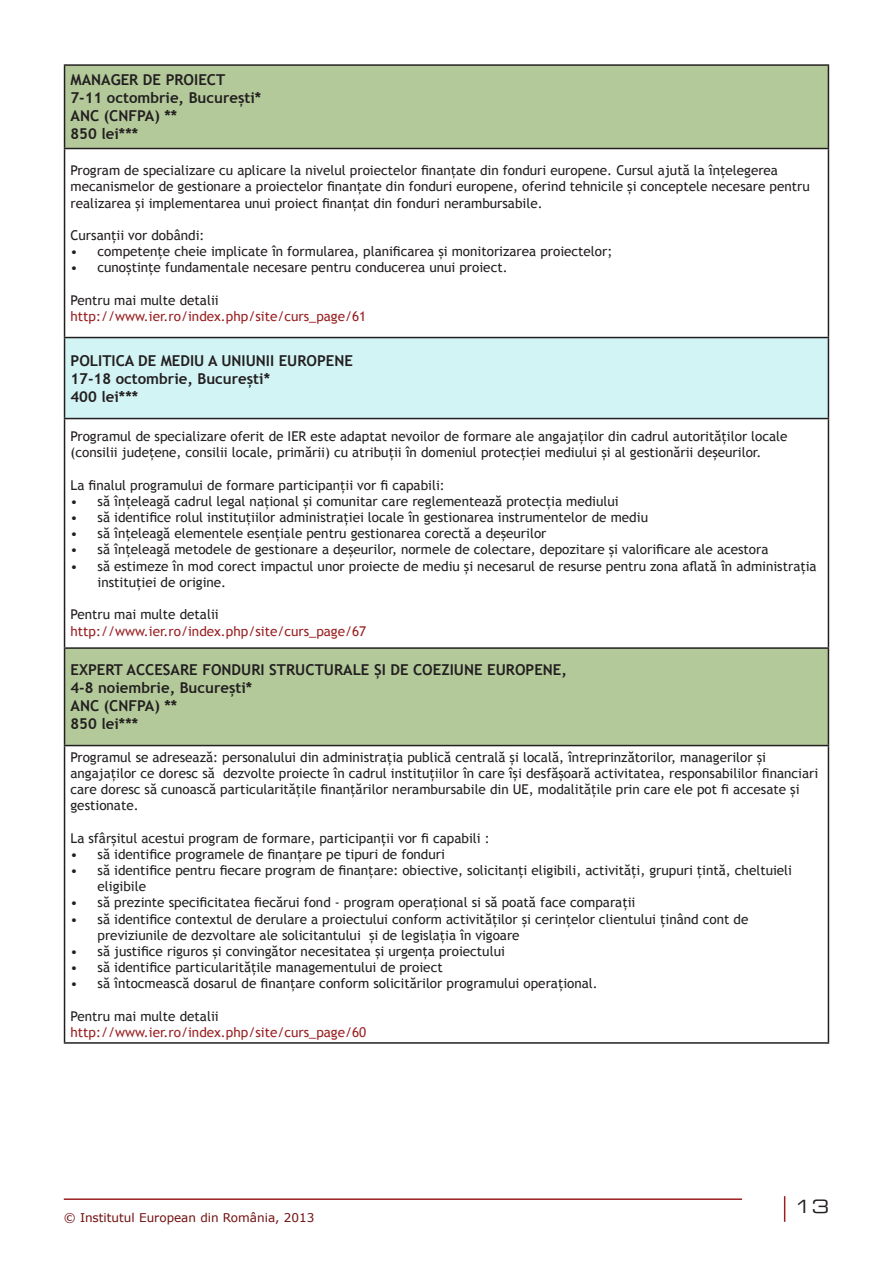
<style>
.page{position:relative;width:893px;height:1263px;background:#fff}
.page>*{position:absolute;margin:0;border:0;box-sizing:border-box;transform-origin:0 0}
.t1{font:18px "Eurostile Extended Two";color:#231f20}
.Normal__Web{font:700 15px "Trebuchet MS";color:#231f20}
.t2{font:13.5px/16.2px "Trebuchet MS";color:#231f20}
.t3{font:13.5px "Trebuchet MS";color:#9a2022}
.t4{font:12px "Verdana";color:#710f10}
</style>
<div class="page">
<hr style="left:64px;top:1198px;width:678px;height:2px;background:#9a2022">
<svg style="left:784px;top:1196px;width:1px;height:26px"></svg>
<svg style="left:65px;top:66px;width:763px;height:679px"></svg>
<div style="left:65px;top:338px;width:763px;height:80px;background:#d2f4f5"></div>
<hr style="left:64px;top:64px;width:765px;height:2px;background:#231f20">
<hr style="left:64px;top:66px;width:1px;height:82px;background:#231f20">
<hr style="left:828px;top:66px;width:1px;height:82px;background:#231f20">
<hr style="left:64px;top:148px;width:765px;height:1px;background:#231f20">
<hr style="left:64px;top:149px;width:1px;height:188px;background:#231f20">
<hr style="left:828px;top:149px;width:1px;height:188px;background:#231f20">
<hr style="left:64px;top:337px;width:765px;height:1px;background:#231f20">
<hr style="left:64px;top:338px;width:1px;height:80px;background:#231f20">
<hr style="left:828px;top:338px;width:1px;height:80px;background:#231f20">
<hr style="left:64px;top:418px;width:765px;height:1px;background:#231f20">
<hr style="left:64px;top:419px;width:1px;height:228px;background:#231f20">
<hr style="left:828px;top:419px;width:1px;height:228px;background:#231f20">
<hr style="left:64px;top:647px;width:765px;height:2px;background:#231f20">
<hr style="left:64px;top:649px;width:1px;height:96px;background:#231f20">
<hr style="left:828px;top:649px;width:1px;height:96px;background:#231f20">
<hr style="left:64px;top:745px;width:765px;height:1px;background:#231f20">
<hr style="left:64px;top:746px;width:1px;height:296px;background:#231f20">
<hr style="left:828px;top:746px;width:1px;height:296px;background:#231f20">
<hr style="left:64px;top:1042px;width:765px;height:2px;background:#231f20">
<p class="Normal__Web" style="left:71px;top:71px;width:156px">MANAGER DE PROIECT</p>
<p class="Normal__Web" style="left:71px;top:89px;width:192px">7-11 octombrie, Bucureşti*</p>
<p class="Normal__Web" style="left:71px;top:107px;width:108px">ANC (CNFPA) **</p>
<p class="Normal__Web" style="left:71px;top:125px;width:69px">850 lei***</p>
<p class="t2" style="left:71px;top:162px;width:741px">Program de specializare cu aplicare la nivelul proiectelor finanţate din fonduri europene. Cursul ajută la înţelegerea mecanismelor de gestionare a proiectelor finanţate din fonduri europene, oferind tehnicile şi conceptele necesare pentru realizarea şi implementarea unui proiect finanţat din fonduri nerambursabile.</p>
<p class="t2" style="left:71px;top:227px;width:135px">Cursanţii vor dobândi:</p>
<p class="t2" style="left:71px;top:243px;width:543px">• competenţe cheie implicate în formularea, planificarea şi monitorizarea proiectelor;</p>
<p class="t2" style="left:71px;top:260px;width:439px">• cunoştinţe fundamentale necesare pentru conducerea unui proiect.</p>
<p class="t2" style="left:71px;top:292px;width:150px">Pentru mai multe detalii</p>
<p class="t3" style="left:71px;top:308px;width:297px">http://www.ier.ro/index.php/site/curs_page/61</p>
<p class="Normal__Web" style="left:71px;top:351px;width:284px">POLITICA DE MEDIU A UNIUNII EUROPENE</p>
<p class="Normal__Web" style="left:71px;top:369px;width:201px">17-18 octombrie, Bucureşti*</p>
<p class="Normal__Web" style="left:71px;top:387px;width:69px">400 lei***</p>
<p class="t2" style="left:71px;top:428px;width:719px">Programul de specializare oferit de IER este adaptat nevoilor de formare ale angajaţilor din cadrul autorităţilor locale (consilii judeţene, consilii locale, primării) cu atribuţii în domeniul protecţiei mediului şi al gestionării deşeurilor.</p>
<p class="t2" style="left:71px;top:477px;width:376px">La finalul programului de formare participanţii vor fi capabili:</p>
<p class="t2" style="left:71px;top:493px;width:550px">• să înţeleagă cadrul legal naţional şi comunitar care reglementează protecţia mediului</p>
<p class="t2" style="left:71px;top:509px;width:579px">• să identifice rolul instituţiilor administraţiei locale în gestionarea instrumentelor de mediu</p>
<p class="t2" style="left:71px;top:526px;width:477px">• să înţeleagă elementele esenţiale pentru gestionarea corectă a deşeurilor</p>
<p class="t2" style="left:71px;top:542px;width:699px">• să înţeleagă metodele de gestionare a deşeurilor, normele de colectare, depozitare şi valorificare ale acestora</p>
<p class="t2" style="left:98px;top:558px;width:721px;text-indent:-27px">• să estimeze în mod corect impactul unor proiecte de mediu şi necesarul de resurse pentru zona aflată în administraţia instituţiei de origine.</p>
<p class="t2" style="left:71px;top:607px;width:150px">Pentru mai multe detalii</p>
<p class="t3" style="left:71px;top:623px;width:297px">http://www.ier.ro/index.php/site/curs_page/67</p>
<p class="Normal__Web" style="left:71px;top:661px;width:498px">EXPERT ACCESARE FONDURI STRUCTURALE ŞI DE COEZIUNE EUROPENE,</p>
<p class="Normal__Web" style="left:71px;top:679px;width:183px">4-8 noiembrie, Bucureşti*</p>
<p class="Normal__Web" style="left:71px;top:697px;width:108px">ANC (CNFPA) **</p>
<p class="Normal__Web" style="left:71px;top:715px;width:69px">850 lei***</p>
<p class="t2" style="left:71px;top:749px;width:749px">Programul se adresează: personalului din administraţia publică centrală şi locală, întreprinzătorilor, managerilor şi angajaţilor ce doresc să dezvolte proiecte în cadrul instituţiilor în care îşi desfăşoară activitatea, responsabililor financiari care doresc să cunoască particularităţile finanţărilor nerambursabile din UE, modalităţile prin care ele pot fi accesate şi gestionate.</p>
<p class="t2" style="left:71px;top:830px;width:421px">La sfârşitul acestui program de formare, participanţii vor fi capabili :</p>
<p class="t2" style="left:71px;top:846px;width:376px">• să identifice programele de finanţare pe tipuri de fonduri</p>
<p class="t2" style="left:98px;top:862px;width:696px;text-indent:-27px">• să identifice pentru fiecare program de finanţare: obiective, solicitanţi eligibili, activităţi, grupuri ţintă, cheltuieli eligibile</p>
<p class="t2" style="left:71px;top:895px;width:566px">• să prezinte specificitatea fiecărui fond - program operaţional si să poată face comparaţii</p>
<p class="t2" style="left:98px;top:911px;width:652px;text-indent:-27px">• să identifice contextul de derulare a proiectului conform activităţilor şi cerinţelor clientului ţinând cont de previziunile de dezvoltare ale solicitantului şi de legislaţia în vigoare</p>
<p class="t2" style="left:71px;top:943px;width:436px">• să justifice riguros şi convingător necesitatea şi urgenţa proiectului</p>
<p class="t2" style="left:71px;top:959px;width:374px">• să identifice particularităţile managementului de proiect</p>
<p class="t2" style="left:71px;top:976px;width:529px">• să întocmească dosarul de finanţare conform solicitărilor programului operaţional.</p>
<p class="t2" style="left:71px;top:1008px;width:150px">Pentru mai multe detalii</p>
<p class="t3" style="left:71px;top:1024px;width:297px">http://www.ier.ro/index.php/site/curs_page/60</p>
<p class="t4" style="left:64px;top:1210px;width:252px">© Institutul European din România, 2013</p>
<h1 class="t1" style="left:794px;top:1194px;width:36px">13</h1>
</div>
